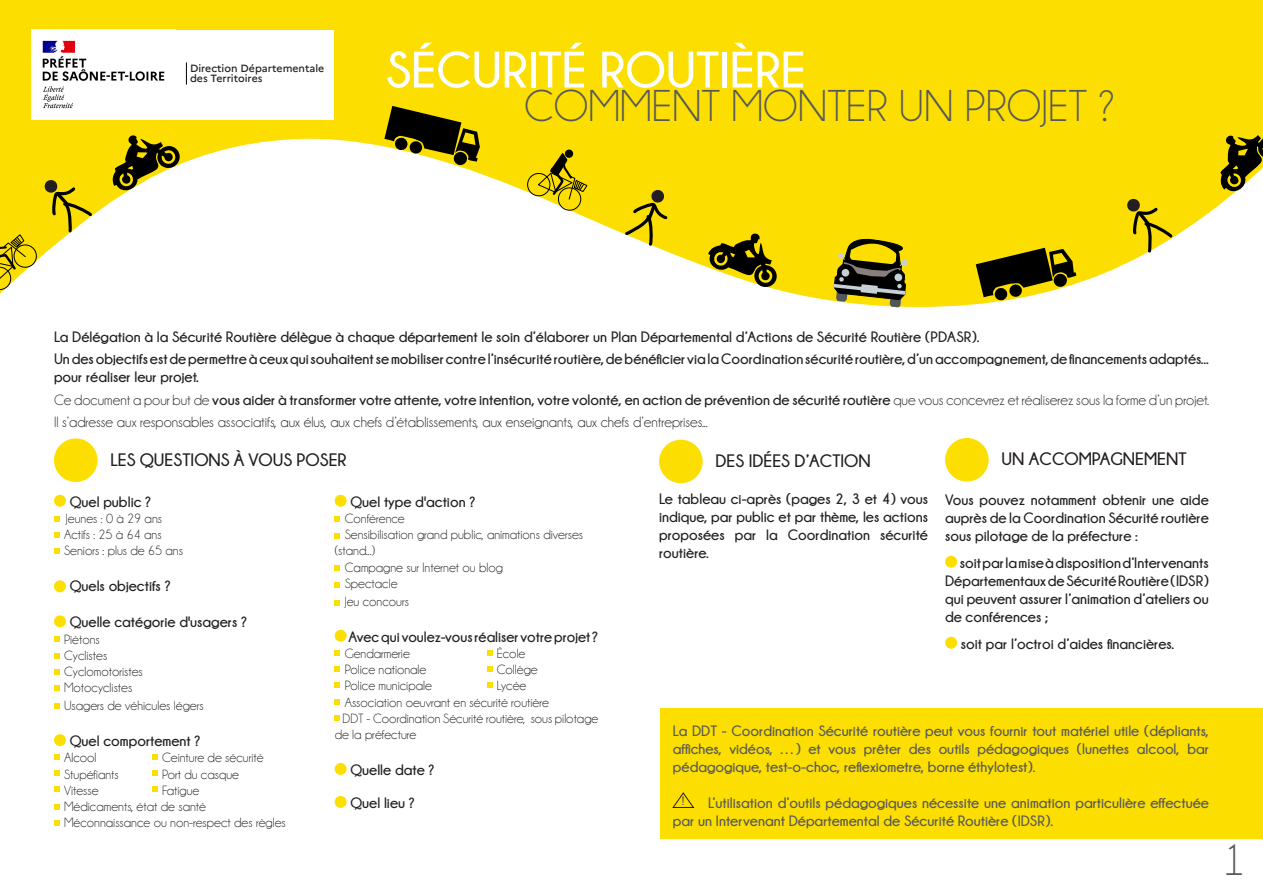
<style>
.page{position:relative;width:1263px;height:893px;background:#fff}
.page>*{position:absolute;margin:0;border:0;box-sizing:border-box;transform-origin:0 0}
.t1{font:700 51px "Champagne&Limousines";color:#fff}
.t2{font:45px "Champagne&Limousines";color:#57585a}
.t3{font:700 18px "Champagne&Limousines";color:#231f20}
.t4{font:700 15px/18px "Champagne&Limousines";color:#231f20;text-align:justify}
.t5{font:700 15px/18px "Champagne&Limousines";color:#57585a;text-align:justify}
.t6{font:15px "Champagne&Limousines";color:#231f20}
.t7{font:13.5px/16.2px "Champagne&Limousines";color:#231f20}
.t8{font:12px "Arial";color:#57585a}
.t9{font:500 10.5px "Marianne";color:#231f20}
.s1{font-weight:400}
</style>
<div class="page">
<div style="left:54px;top:495px;width:12px;height:12px;background:#fcdf01;border-radius:50%"></div>
<svg style="left:54px;top:517px;width:5px;height:5px"></svg>
<div style="left:54px;top:580px;width:12px;height:12px;background:#fcdf01;border-radius:50%"></div>
<div style="left:54px;top:615px;width:12px;height:12px;background:#fcdf01;border-radius:50%"></div>
<div style="left:54px;top:734px;width:12px;height:12px;background:#fcdf01;border-radius:50%"></div>
<div style="left:54px;top:438px;width:44px;height:44px;background:#fcdf01;border-radius:50%"></div>
<div style="left:335px;top:495px;width:12px;height:12px;background:#fcdf01;border-radius:50%"></div>
<div style="left:335px;top:630px;width:12px;height:12px;background:#fcdf01;border-radius:50%"></div>
<div style="left:335px;top:763px;width:12px;height:12px;background:#fcdf01;border-radius:50%"></div>
<div style="left:335px;top:796px;width:12px;height:12px;background:#fcdf01;border-radius:50%"></div>
<svg style="left:54px;top:532px;width:5px;height:5px"></svg>
<svg style="left:54px;top:548px;width:5px;height:6px"></svg>
<svg style="left:54px;top:636px;width:5px;height:6px"></svg>
<svg style="left:54px;top:653px;width:5px;height:6px"></svg>
<svg style="left:54px;top:669px;width:5px;height:6px"></svg>
<svg style="left:54px;top:685px;width:5px;height:5px"></svg>
<svg style="left:54px;top:703px;width:5px;height:6px"></svg>
<svg style="left:54px;top:754px;width:5px;height:6px"></svg>
<svg style="left:54px;top:770px;width:5px;height:6px"></svg>
<svg style="left:54px;top:786px;width:5px;height:5px"></svg>
<svg style="left:54px;top:804px;width:5px;height:6px"></svg>
<svg style="left:54px;top:820px;width:5px;height:5px"></svg>
<svg style="left:335px;top:516px;width:5px;height:6px"></svg>
<svg style="left:335px;top:533px;width:5px;height:6px"></svg>
<svg style="left:335px;top:565px;width:5px;height:5px"></svg>
<svg style="left:335px;top:582px;width:5px;height:5px"></svg>
<svg style="left:335px;top:600px;width:5px;height:6px"></svg>
<svg style="left:152px;top:754px;width:6px;height:6px"></svg>
<svg style="left:152px;top:770px;width:6px;height:6px"></svg>
<svg style="left:152px;top:786px;width:6px;height:6px"></svg>
<svg style="left:335px;top:650px;width:5px;height:6px"></svg>
<svg style="left:487px;top:650px;width:5px;height:6px"></svg>
<svg style="left:335px;top:666px;width:5px;height:5px"></svg>
<svg style="left:335px;top:682px;width:5px;height:5px"></svg>
<svg style="left:487px;top:682px;width:5px;height:5px"></svg>
<svg style="left:487px;top:666px;width:5px;height:6px"></svg>
<svg style="left:335px;top:699px;width:5px;height:5px"></svg>
<svg style="left:335px;top:715px;width:5px;height:5px"></svg>
<div style="left:659px;top:440px;width:44px;height:43px;background:#fcdf01;border-radius:50%"></div>
<div style="left:660px;top:709px;width:603px;height:130px;background:#fcdf01"></div>
<div style="left:945px;top:438px;width:44px;height:44px;background:#fcdf01;border-radius:50%"></div>
<div style="left:945px;top:556px;width:12px;height:12px;background:#fcdf01;border-radius:50%"></div>
<div style="left:945px;top:637px;width:12px;height:12px;background:#fcdf01;border-radius:50%"></div>
<svg style="left:673px;top:793px;width:21px;height:15px"></svg>
<svg style="left:0;top:0;width:1230px;height:308px;fill:#fcdf01"></svg>
<svg style="left:384px;top:106px;width:96px;height:60px;background:#796f22"></svg>
<svg style="left:111px;top:133px;width:70px;height:62px"></svg>
<svg style="left:706px;top:231px;width:72px;height:58px"></svg>
<svg style="left:518px;top:141px;width:69px;height:70px;background:#dbc520"></svg>
<svg style="left:1220px;top:0;width:43px;height:196px;background:#d3bc0e"></svg>
<svg style="left:623px;top:189px;width:47px;height:59px;background:#d3bd19"></svg>
<svg style="left:44px;top:179px;width:51px;height:55px;background:#d3be1b"></svg>
<svg style="left:1126px;top:198px;width:49px;height:56px;background:#d2bd1a"></svg>
<svg style="left:833px;top:235px;width:76px;height:72px;background:#8e8224"></svg>
<svg style="left:976px;top:248px;width:100px;height:53px;background:#6e641b"></svg>
<svg style="left:0;top:234px;width:37px;height:57px"></svg>
<div style="left:32px;top:30px;width:301px;height:89px;background:#fff"></div>
<img style="left:42px;top:40px;width:123px;height:69px">
<svg style="left:186px;top:62px;width:1px;height:23px"></svg>
<p class="t9" style="left:190px;top:61px;width:136px">Direction Départementale</p>
<p class="t9" style="left:190px;top:72px;width:74px">des Territoires</p>
<p class="t1" style="left:386px;top:42px;width:421px">SÉCURITÉ ROUTIÈRE</p>
<p class="t2" style="left:524px;top:83px;width:593px">COMMENT MONTER UN PROJET ?</p>
<p class="t4" style="left:54px;top:328px;width:927px">La Délégation à la Sécurité Routière délègue à chaque département le soin d’élaborer un Plan Départemental d’Actions de Sécurité Routière (PDASR).</p>
<p class="t4" style="left:54px;top:350px;width:1156px">Un des objectifs est de permettre à ceux qui souhaitent se mobiliser contre l’insécurité routière, de bénéficier via la Coordination sécurité routière, d’un accompagnement, de financements adaptés... pour réaliser leur projet.</p>
<p class="t4" style="left:54px;top:390px;width:1156px"><span class="s1">Ce document a pour but de</span> vous aider à transformer votre attente, votre intention, votre volonté, en action de prévention de sécurité routière <span class="s1">que vous concevrez et réaliserez sous la forme d’un projet.</span></p>
<p class="t6" style="left:54px;top:414px;width:655px">Il s’adresse aux responsables associatifs, aux élus, aux chefs d’établissements, aux enseignants, aux chefs d’entreprises...</p>
<p class="t3" style="left:110px;top:450px;width:238px">LES QUESTIONS À VOUS POSER</p>
<p class="t4" style="left:350px;top:492px;width:127px">Quel type d'action ?</p>
<p class="t7" style="left:345px;top:510px;width:62px">Conférence</p>
<p class="t7" style="left:335px;top:527px;width:250px;text-indent:10px">Sensibilisation grand public, animations diverses (stand...)</p>
<p class="t7" style="left:345px;top:559px;width:160px">Campagne sur Internet ou blog</p>
<p class="t7" style="left:345px;top:575px;width:54px">Spectacle</p>
<p class="t7" style="left:345px;top:593px;width:66px">Jeu concours</p>
<p class="t4" style="left:349px;top:627px;width:251px">Avec qui voulez-vous réaliser votre projet ?</p>
<p class="t7" style="left:345px;top:645px;width:67px">Gendarmerie</p>
<p class="t7" style="left:497px;top:645px;width:30px">École</p>
<p class="t7" style="left:345px;top:662px;width:83px">Police nationale</p>
<p class="t7" style="left:497px;top:662px;width:43px">Collège</p>
<p class="t7" style="left:345px;top:678px;width:89px">Police municipale</p>
<p class="t7" style="left:497px;top:678px;width:31px">Lycée</p>
<p class="t7" style="left:345px;top:694px;width:206px">Association oeuvrant en sécurité routière</p>
<p class="t7" style="left:335px;top:710px;width:265px;text-indent:8px">DDT - Coordination Sécurité routière, sous pilotage de la préfecture</p>
<p class="t4" style="left:350px;top:761px;width:86px">Quelle date ?</p>
<p class="t4" style="left:350px;top:794px;width:66px">Quel lieu ?</p>
<p class="t3" style="left:715px;top:451px;width:157px">DES IDÉES D’ACTION</p>
<p class="t4" style="left:659px;top:490px;width:270px">Le tableau ci-après (pages 2, 3 et 4) vous indique, par public et par thème, les actions proposées par la Coordination sécurité routière.</p>
<p class="t3" style="left:1001px;top:449px;width:187px">UN ACCOMPAGNEMENT</p>
<p class="t4" style="left:945px;top:490px;width:265px">Vous pouvez notamment obtenir une aide auprès de la Coordination Sécurité routière sous pilotage de la préfecture :</p>
<p class="t4" style="left:945px;top:553px;width:265px;text-indent:15px">soit par la mise à disposition d’Intervenants Départementaux de Sécurité Routière (IDSR) qui peuvent assurer l’animation d’ateliers ou de conférences ;</p>
<p class="t4" style="left:961px;top:634px;width:215px">soit par l’octroi d’aides financières.</p>
<p class="t4" style="left:70px;top:492px;width:83px">Quel public ?</p>
<p class="t7" style="left:66px;top:510px;width:98px">Jeunes : 0 à 29 ans</p>
<p class="t7" style="left:64px;top:527px;width:99px">Actifs : 25 à 64 ans</p>
<p class="t7" style="left:64px;top:543px;width:120px">Seniors : plus de 65 ans</p>
<p class="t4" style="left:70px;top:577px;width:103px">Quels objectifs ?</p>
<p class="t4" style="left:70px;top:613px;width:179px">Quelle catégorie d'usagers ?</p>
<p class="t7" style="left:64px;top:631px;width:37px">Piétons</p>
<p class="t7" style="left:64px;top:647px;width:45px">Cyclistes</p>
<p class="t7" style="left:64px;top:663px;width:80px">Cyclomotoristes</p>
<p class="t7" style="left:64px;top:680px;width:70px">Motocyclistes</p>
<p class="t7" style="left:64px;top:698px;width:141px">Usagers de véhicules légers</p>
<p class="t4" style="left:70px;top:732px;width:132px">Quel comportement ?</p>
<p class="t7" style="left:64px;top:750px;width:34px">Alcool</p>
<p class="t7" style="left:162px;top:750px;width:103px">Ceinture de sécurité</p>
<p class="t7" style="left:64px;top:766px;width:56px">Stupéfiants</p>
<p class="t7" style="left:162px;top:766px;width:79px">Port du casque</p>
<p class="t7" style="left:64px;top:782px;width:36px">Vitesse</p>
<p class="t7" style="left:162px;top:782px;width:39px">Fatigue</p>
<p class="t7" style="left:64px;top:798px;width:143px">Médicaments, état de santé</p>
<p class="t7" style="left:64px;top:815px;width:223px">Méconnaissance ou non-respect des règles</p>
<p class="t5" style="left:673px;top:721px;width:537px">La DDT - Coordination Sécurité routière peut vous fournir tout matériel utile (dépliants, affiches, vidéos, …) et vous prêter des outils pédagogiques (lunettes alcool, bar pédagogique, test-o-choc, reflexiometre, borne éthylotest).</p>
<p class="t8" style="left:681px;top:792px;width:5px">!</p>
<p class="t5" style="left:673px;top:793px;width:537px;text-indent:35px">L’utilisation d’outils pédagogiques nécessite une animation particulière effectuée par un Intervenant Départemental de Sécurité Routière (IDSR).</p>
<p class="t2" style="left:1222px;top:837px;width:25px">1</p>
</div>
